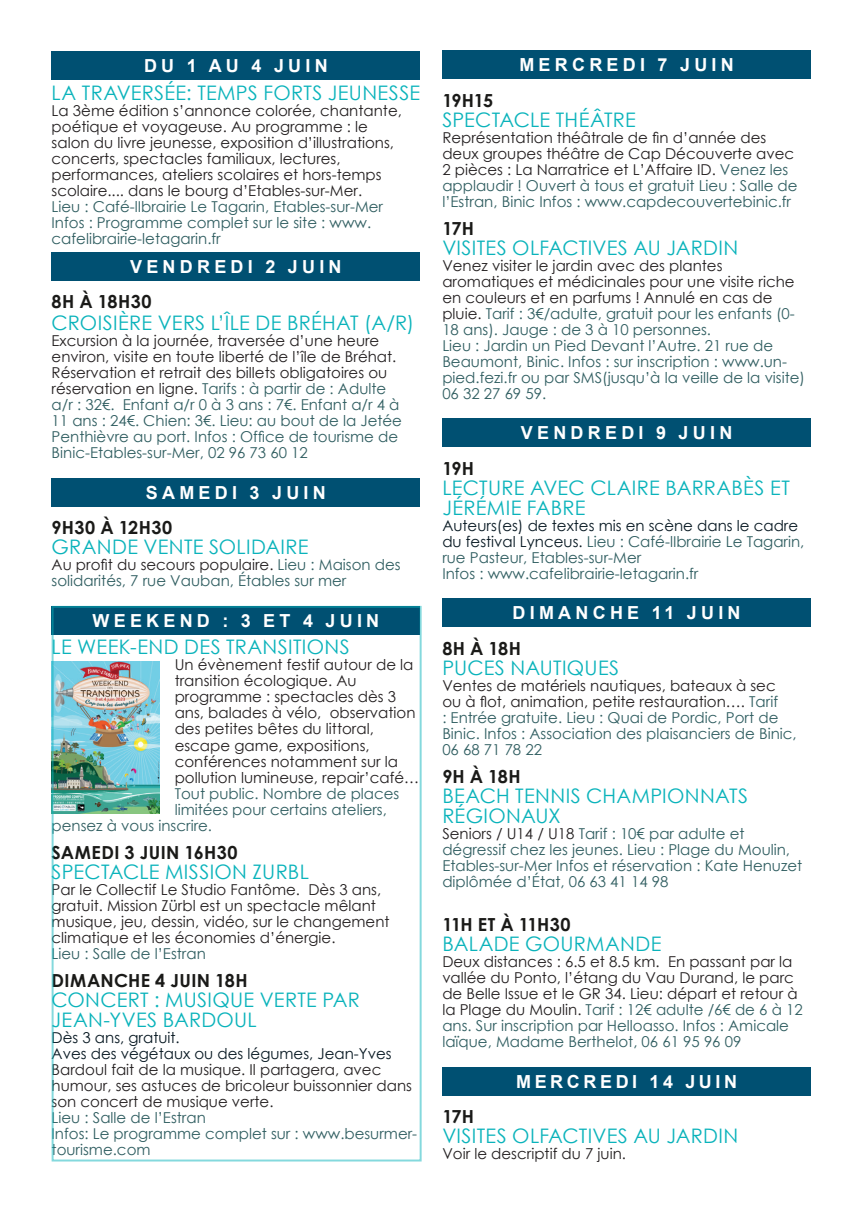
<style>
.page{position:relative;width:862px;height:1214px;background:#fff}
.page>*{position:absolute;margin:0;border:0;box-sizing:border-box;transform-origin:0 0}
.t1{font:20px/20px "Century Gothic";letter-spacing:.015em;color:#0ab3bb}
.t2{font:700 18px "Arial";letter-spacing:.235em;color:#fff}
.t3{font:700 18px "Century Gothic";letter-spacing:.02em;color:#1a1a18}
.t4{font:700 18px "Arial";letter-spacing:.2em;color:#fff}
.t5{font:700 18px "Century Gothic";letter-spacing:-.03em;color:#1a1a18}
.t6{font:15px/16px "Century Gothic";color:#305e61}
.t7{font:15px/16px "Century Gothic";color:#231f20}
.t8{font:15px/16px "Century Gothic";color:#071822}
.s1{color:#231f20}
.s2{color:#305e61}
.s3{color:#071822}
</style>
<div class="page">
<div style="left:52px;top:52px;width:368px;height:28px;background:#005072"></div>
<div style="left:52px;top:252px;width:368px;height:28px;background:#005072"></div>
<div style="left:52px;top:478px;width:368px;height:28px;background:#005072"></div>
<div style="left:52px;top:606px;width:368px;height:28px;background:#005072"></div>
<img style="left:55px;top:661px;width:104px;height:152px">
<div style="left:442px;top:50px;width:369px;height:29px;background:#005072"></div>
<div style="left:442px;top:418px;width:369px;height:29px;background:#005072"></div>
<div style="left:442px;top:598px;width:369px;height:29px;background:#005072"></div>
<div style="left:442px;top:1066px;width:369px;height:29px;background:#005072"></div>
<div style="left:52px;top:605px;width:370px;height:556px;border:2px solid #0ab3bb"></div>
<p class="t2" style="left:144px;top:53px;width:185px">DU 1 AU 4 JUIN</p>
<h1 class="t1" style="left:52px;top:82px;width:370px">LA TRAVERSÉE: TEMPS FORTS JEUNESSE</h1>
<p class="t7" style="left:52px;top:102px;width:352px">La 3ème édition s’annonce colorée, chantante, poétique et voyageuse. Au programme : le salon du livre jeunesse, exposition d’illustrations, concerts, spectacles familiaux, lectures, performances, ateliers scolaires et hors-temps scolaire.... dans le bourg d’Etables-sur-Mer.</p>
<p class="t6" style="left:52px;top:198px;width:333px">Lieu : Café-lIbrairie Le Tagarin, Etables-sur-Mer<br>Infos : Programme complet sur le site : www. cafelibrairie-letagarin.fr</p>
<p class="t2" style="left:130px;top:253px;width:213px">VENDREDI 2 JUIN</p>
<p class="t3" style="left:52px;top:288px;width:101px">8H À 18H30</p>
<h1 class="t1" style="left:52px;top:312px;width:364px">CROISIÈRE VERS L’ÎLE DE BRÉHAT (A/R)</h1>
<p class="t6" style="left:52px;top:332px;width:352px"><span class="s1">Excursion à la journée, traversée d’une heure environ, visite en toute liberté de l’île de Bréhat.<br>Réservation et retrait des billets obligatoires ou réservation en ligne.</span> Tarifs : à partir de : Adulte a/r : 32€. Enfant a/r 0 à 3 ans : 7€. Enfant a/r 4 à 11 ans : 24€. Chien: 3€. Lieu: au bout de la Jetée Penthièvre au port. Infos : Office de tourisme de Binic-Etables-sur-Mer, 02 96 73 60 12</p>
<p class="t2" style="left:146px;top:479px;width:181px">SAMEDI 3 JUIN</p>
<p class="t3" style="left:52px;top:514px;width:122px">9H30 À 12H30</p>
<h1 class="t1" style="left:52px;top:536px;width:258px">GRANDE VENTE SOLIDAIRE</h1>
<p class="t6" style="left:52px;top:556px;width:351px"><span class="s1">Au profit du secours populaire.</span> Lieu : Maison des solidarités, 7 rue Vauban, Étables sur mer</p>
<p class="t2" style="left:93px;top:607px;width:288px">WEEKEND : 3 ET 4 JUIN</p>
<h1 class="t1" style="left:52px;top:636px;width:300px">LE WEEK-END DES TRANSITIONS</h1>
<p class="t7" style="left:175px;top:656px;width:246px">Un évènement festif autour de la transition écologique. Au programme : spectacles dès 3 ans, balades à vélo, observation des petites bêtes du littoral, escape game, expositions, conférences notamment sur la pollution lumineuse, repair’café…</p>
<p class="t6" style="left:175px;top:784px;width:226px">Tout public. Nombre de places</p>
<p class="t6" style="left:175px;top:800px;width:214px">limitées pour certains ateliers,</p>
<p class="t6" style="left:52px;top:816px;width:162px">pensez à vous inscrire.</p>
<p class="t3" style="left:52px;top:838px;width:187px">SAMEDI 3 JUIN 16H30</p>
<h1 class="t1" style="left:52px;top:860px;width:259px">SPECTACLE MISSION ZURBL</h1>
<p class="t7" style="left:52px;top:880px;width:339px">Par le Collectif Le Studio Fantôme. Dès 3 ans, gratuit. Mission Zürbl est un spectacle mêlant musique, jeu, dessin, vidéo, sur le changement climatique et les économies d’énergie.</p>
<p class="t6" style="left:52px;top:944px;width:156px">Lieu : Salle de l’Estran</p>
<p class="t3" style="left:52px;top:966px;width:198px">DIMANCHE 4 JUIN 18H</p>
<h1 class="t1" style="left:52px;top:988px;width:310px">CONCERT : MUSIQUE VERTE PAR<br>JEAN-YVES BARDOUL</h1>
<p class="t8" style="left:52px;top:1028px;width:341px">Dès 3 ans, gratuit.<br>Aves des végétaux ou des légumes, Jean-Yves</p>
<p class="t7" style="left:52px;top:1060px;width:362px">Bardoul fait de la musique. Il partagera, avec humour, ses astuces de bricoleur buissonnier dans son concert de musique verte.</p>
<p class="t6" style="left:52px;top:1108px;width:367px">Lieu : Salle de l’Estran<br>Infos: Le programme complet sur : www.besurmer&shy;tourisme.com</p>
<p class="t2" style="left:519px;top:52px;width:216px">MERCREDI 7 JUIN</p>
<p class="t3" style="left:442px;top:86px;width:52px">19H15</p>
<h1 class="t1" style="left:442px;top:109px;width:195px">SPECTACLE THÉÂTRE</h1>
<p class="t7" style="left:442px;top:129px;width:357px">Représentation théâtrale de fin d’année des deux groupes théâtre de Cap Découverte avec 2 pièces : La Narratrice et L’Affaire ID. <span class="s2">Venez les applaudir ! Ouvert à tous et gratuit Lieu : Salle de l’Estran, Binic Infos : www.capdecouvertebinic.fr</span></p>
<p class="t3" style="left:442px;top:214px;width:33px">17H</p>
<h1 class="t1" style="left:442px;top:237px;width:297px">VISITES OLFACTIVES AU JARDIN</h1>
<p class="t6" style="left:442px;top:257px;width:364px"><span class="s1">Venez visiter le jardin avec des plantes aromatiques et médicinales pour une visite riche en couleurs et en parfums ! Annulé en cas de pluie.</span> Tarif : 3€/adulte, gratuit pour les enfants (0- 18 ans). Jauge : de 3 à 10 personnes.<br>Lieu : Jardin un Pied Devant l’Autre. 21 rue de Beaumont, Binic. Infos : sur inscription : www.un&shy;pied.fezi.fr ou par SMS(jusqu’à la veille de la visite)<br>06 32 27 69 59.</p>
<p class="t2" style="left:521px;top:420px;width:213px">VENDREDI 9 JUIN</p>
<p class="t3" style="left:442px;top:454px;width:33px">19H</p>
<h1 class="t1" style="left:442px;top:477px;width:349px">LECTURE AVEC CLAIRE BARRABÈS ET<br>JÉRÉMIE FABRE</h1>
<p class="t6" style="left:442px;top:517px;width:364px"><span class="s3">Auteurs(es) de textes mis en scène dans le cadre du festival Lynceus.</span> Lieu : Café-lIbrairie Le Tagarin, rue Pasteur, Etables-sur-Mer<br>Infos : www.cafelibrairie-letagarin.fr</p>
<p class="t2" style="left:512px;top:600px;width:229px">DIMANCHE 11 JUIN</p>
<p class="t3" style="left:442px;top:634px;width:80px">8H À 18H</p>
<h1 class="t1" style="left:442px;top:657px;width:178px">PUCES NAUTIQUES</h1>
<p class="t6" style="left:442px;top:677px;width:356px"><span class="s1">Ventes de matériels nautiques, bateaux à sec ou à flot, animation, petite restauration….</span> Tarif<br>: Entrée gratuite. Lieu : Quai de Pordic, Port de Binic. Infos : Association des plaisanciers de Binic, 06 68 71 78 22</p>
<p class="t3" style="left:442px;top:762px;width:80px">9H À 18H</p>
<h1 class="t1" style="left:442px;top:785px;width:307px">BEACH TENNIS CHAMPIONNATS<br>RÉGIONAUX</h1>
<p class="t6" style="left:442px;top:825px;width:361px"><span class="s1">Seniors / U14 / U18</span> Tarif : 10€ par adulte et dégressif chez les jeunes. Lieu : Plage du Moulin, Etables-sur-Mer Infos et réservation : Kate Henuzet diplômée d’État, 06 63 41 14 98</p>
<p class="t5" style="left:442px;top:910px;width:130px">11H ET À 11H30</p>
<h1 class="t1" style="left:442px;top:933px;width:220px">BALADE GOURMANDE</h1>
<p class="t7" style="left:442px;top:953px;width:362px">Deux distances : 6.5 et 8.5 km. En passant par la vallée du Ponto, l’étang du Vau Durand, le parc de Belle Issue et le GR 34. Lieu: départ et retour à la Plage du Moulin. <span class="s2">Tarif : 12€ adulte /6€ de 6 à 12 ans. Sur inscription par Helloasso. Infos : Amicale laïque, Madame Berthelot, 06 61 95 96 09</span></p>
<p class="t4" style="left:516px;top:1068px;width:223px">MERCREDI 14 JUIN</p>
<p class="t3" style="left:442px;top:1102px;width:33px">17H</p>
<h1 class="t1" style="left:442px;top:1125px;width:297px">VISITES OLFACTIVES AU JARDIN</h1>
<p class="t7" style="left:442px;top:1145px;width:185px">Voir le descriptif du 7 juin.</p>
</div>
